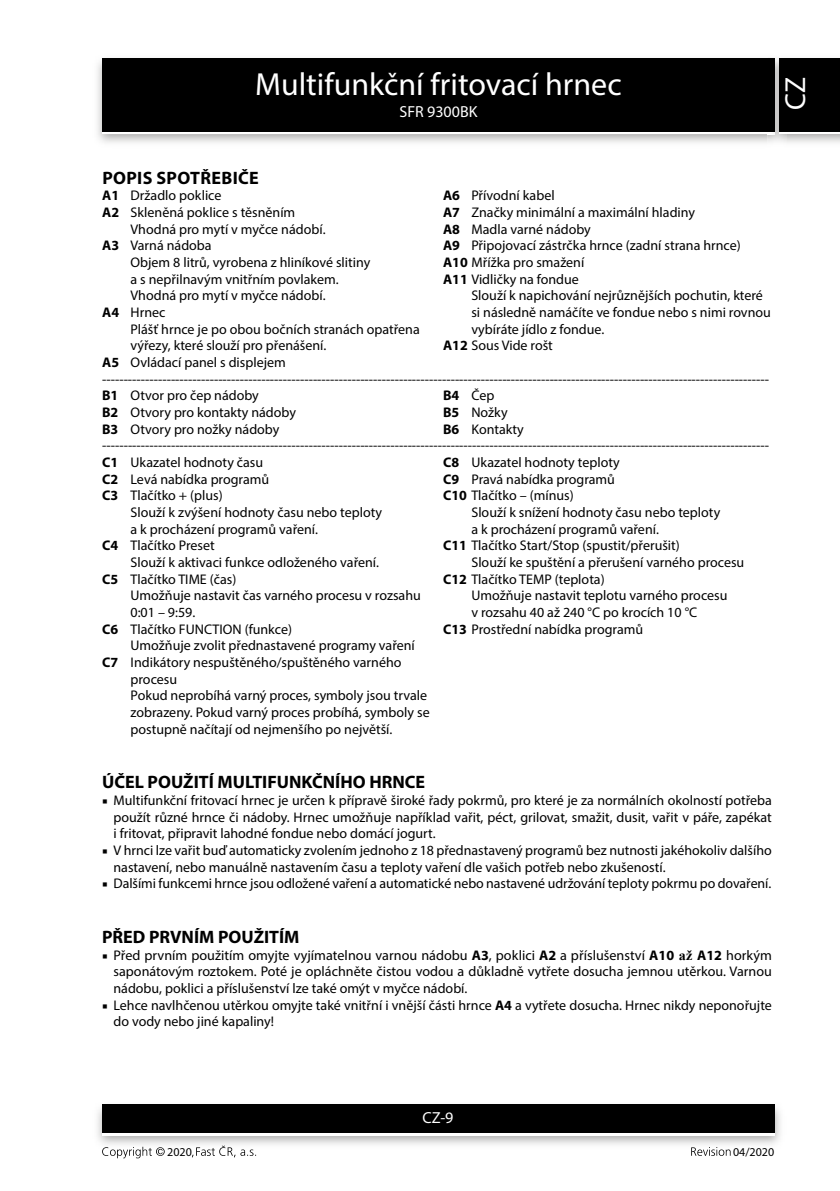
<style>
.page{position:relative;width:840px;height:1191px;background:#fff}
.page>*{position:absolute;margin:0;border:0;box-sizing:border-box;transform-origin:0 0}
.t1{font:32px "Myriad Pro";color:#fff}
.t2{font:29px "Myriad Pro";color:#fff}
.t3{font:700 18px "Myriad Pro";color:#000}
.t4{font:700 18px "Myriad Pro";letter-spacing:.02em;color:#000}
.t5{font:16px "Myriad Pro";color:#fff}
.t6{font:14px/16.6px "Myriad Pro";color:#000}
.t7{font:12px "Myriad Pro";color:#000}
.s1{font-weight:700}
.s2{font-family:"Minion Pro"}
.s3{font-family:"Times New Roman";font-weight:700}
</style>
<div class="page">
<div style="left:102px;top:61px;width:672px;height:73px;background:linear-gradient(to right,#000,#000)"></div>
<div style="left:102px;top:58px;width:672px;height:73px;background:#000"></div>
<img style="left:97px;top:1104px;width:684px;height:41px">
<div style="left:102px;top:1107px;width:672px;height:28px;background:linear-gradient(to right,#fff,#fff)"></div>
<div style="left:102px;top:1104px;width:672px;height:28px;background:#000"></div>
<img style="left:767px;top:56px;width:18px;height:89px">
<svg style="left:767px;top:131px;width:7px;height:3px"></svg>
<img style="left:767px;top:58px;width:7px;height:3px">
<img style="left:767px;top:61px;width:7px;height:70px">
<div style="left:778px;top:61px;width:61px;height:73px;background:linear-gradient(to right,#000,#000)"></div>
<div style="left:778px;top:58px;width:61px;height:73px;background:#000"></div>
<svg style="left:102px;top:1146px;width:63px;height:12px"></svg>
<svg style="left:192px;top:1145px;width:64px;height:12px"></svg>
<svg style="left:691px;top:1147px;width:39px;height:8px"></svg>
<h1 class="t1" style="left:255px;top:64px;width:368px">Multifunkční fritovací hrnec</h1>
<p class="t5" style="left:399px;top:101px;width:79px">SFR 9300BK</p>
<h2 class="t2" style="left:777px;top:110px;width:34px;rotate:-90deg">CZ</h2>
<p class="t4" style="left:102px;top:166px;width:158px">POPIS SPOTŘEBIČE</p>
<p class="t6" style="left:102px;top:187px;width:121px"><span class="s1">A1</span> Držadlo poklice</p>
<p class="t6" style="left:102px;top:204px;width:194px"><span class="s1">A2</span> Skleněná poklice s těsněním</p>
<p class="t6" style="left:130px;top:220px;width:196px">Vhodná pro mytí v myčce nádobí.</p>
<p class="t6" style="left:102px;top:237px;width:111px"><span class="s1">A3</span> Varná nádoba</p>
<p class="t6" style="left:130px;top:254px;width:241px">Objem 8 litrů, vyrobena z hliníkové slitiny</p>
<p class="t6" style="left:130px;top:270px;width:209px">a s nepřilnavým vnitřním povlakem.</p>
<p class="t6" style="left:130px;top:287px;width:196px">Vhodná pro mytí v myčce nádobí.</p>
<p class="t6" style="left:102px;top:304px;width:65px"><span class="s1">A4</span> Hrnec</p>
<p class="t6" style="left:130px;top:320px;width:290px">Plášť hrnce je po obou bočních stranách opatřena</p>
<p class="t6" style="left:130px;top:337px;width:197px">výřezy, které slouží pro přenášení.</p>
<p class="t6" style="left:102px;top:354px;width:185px"><span class="s1">A5</span> Ovládací panel s displejem</p>
<p class="t6" style="left:443px;top:187px;width:299px"><span class="s1">A6</span> Přívodní kabel<br><span class="s1">A7</span> Značky minimální a maximální hladiny<br><span class="s1">A8</span> Madla varné nádoby<br><span class="s1">A9</span> Připojovací zástrčka hrnce (zadní strana hrnce)<br><span class="s1">A10</span> Mřížka pro smažení<br><span class="s1">A11</span> Vidličky na fondue</p>
<p class="t6" style="left:471px;top:287px;width:293px">Slouží k napichování nejrůznějších pochutin, které</p>
<p class="t6" style="left:471px;top:304px;width:301px">si následně namáčíte ve fondue nebo s nimi rovnou</p>
<p class="t6" style="left:471px;top:320px;width:134px">vybíráte jídlo z fondue.</p>
<p class="t6" style="left:443px;top:337px;width:111px"><span class="s1">A12</span> Sous Vide rošt</p>
<p class="t6" style="left:102px;top:370px;width:668px">----------------------------------------------------------------------------------------------------------------------------------------------------------- <span class="s1">B1</span> Otvor pro čep nádoby<br><span class="s1">B2</span> Otvory pro kontakty nádoby<br><span class="s1">B3</span> Otvory pro nožky nádoby</p>
<p class="t6" style="left:443px;top:387px;width:53px"><span class="s1">B4</span> Čep</p>
<p class="t6" style="left:443px;top:404px;width:66px"><span class="s1">B5</span> Nožky</p>
<p class="t6" style="left:443px;top:420px;width:82px"><span class="s1">B6</span> Kontakty</p>
<p class="t6" style="left:102px;top:437px;width:668px">-----------------------------------------------------------------------------------------------------------------------------------------------------------</p>
<p class="t6" style="left:102px;top:454px;width:162px"><span class="s1">C1</span> Ukazatel hodnoty času</p>
<p class="t6" style="left:102px;top:470px;width:168px"><span class="s1">C2</span> Levá nabídka programů</p>
<p class="t6" style="left:102px;top:487px;width:122px"><span class="s1">C3</span> Tlačítko + (plus)</p>
<p class="t6" style="left:130px;top:504px;width:253px">Slouží k zvýšení hodnoty času nebo teploty</p>
<p class="t6" style="left:130px;top:520px;width:189px">a k procházení programů vaření.</p>
<p class="t6" style="left:102px;top:537px;width:114px"><span class="s1">C4</span> Tlačítko Preset</p>
<p class="t6" style="left:130px;top:554px;width:250px">Slouží k aktivaci funkce odloženého vaření.</p>
<p class="t6" style="left:102px;top:570px;width:136px"><span class="s1">C5</span> Tlačítko TIME (čas)</p>
<p class="t6" style="left:130px;top:587px;width:291px">Umožňuje nastavit čas varného procesu v rozsahu</p>
<p class="t6" style="left:130px;top:604px;width:66px">0:01 – 9:59.</p>
<p class="t6" style="left:102px;top:620px;width:191px"><span class="s1">C6</span> Tlačítko FUNCTION (funkce)</p>
<p class="t6" style="left:130px;top:637px;width:286px">Umožňuje zvolit přednastavené programy vaření</p>
<p class="t6" style="left:102px;top:654px;width:301px"><span class="s1">C7</span> Indikátory nespuštěného/spuštěného varného</p>
<p class="t6" style="left:130px;top:670px;width:48px">procesu</p>
<p class="t6" style="left:130px;top:687px;width:298px">Pokud neprobíhá varný proces, symboly jsou trvale</p>
<p class="t6" style="left:130px;top:703px;width:300px">zobrazeny. Pokud varný proces probíhá, symboly se</p>
<p class="t6" style="left:130px;top:720px;width:263px">postupně načítají od nejmenšího po největší.</p>
<p class="t6" style="left:443px;top:454px;width:178px"><span class="s1">C8</span> Ukazatel hodnoty teploty<br><span class="s1">C9</span> Pravá nabídka programů<br><span class="s1">C10</span> Tlačítko – (mínus)</p>
<p class="t6" style="left:471px;top:504px;width:250px">Slouží k snížení hodnoty času nebo teploty</p>
<p class="t6" style="left:471px;top:520px;width:189px">a k procházení programů vaření.</p>
<p class="t6" style="left:443px;top:537px;width:238px"><span class="s1">C11</span> Tlačítko Start/Stop (spustit/přerušit)</p>
<p class="t6" style="left:471px;top:554px;width:274px">Slouží ke spuštění a přerušení varného procesu</p>
<p class="t6" style="left:443px;top:570px;width:163px"><span class="s1">C12</span> Tlačítko TEMP (teplota)</p>
<p class="t6" style="left:471px;top:587px;width:257px">Umožňuje nastavit teplotu varného procesu</p>
<p class="t6" style="left:471px;top:604px;width:227px">v rozsahu 40 až 240 °C po krocích 10 °C</p>
<p class="t6" style="left:443px;top:620px;width:201px"><span class="s1">C13</span> Prostřední nabídka programů</p>
<p class="t3" style="left:102px;top:770px;width:324px">ÚČEL POUŽITÍ MULTIFUNKČNÍHO HRNCE</p>
<p class="t6" style="left:113px;top:792px;width:659px;text-align:justify;text-indent:-11px"><span class="s2">■</span> Multifunkční fritovací hrnec je určen k přípravě široké řady pokrmů, pro které je za normálních okolností potřeba použít různé hrnce či nádoby. Hrnec umožňuje například vařit, péct, grilovat, smažit, dusit, vařit v páře, zapékat i fritovat, připravit lahodné fondue nebo domácí jogurt.</p>
<p class="t6" style="left:113px;top:842px;width:659px;text-indent:-11px"><span class="s2">■</span> V hrnci lze vařit buď automaticky zvolením jednoho z 18 přednastavený programů bez nutnosti jakéhokoliv dalšího nastavení, nebo manuálně nastavením času a teploty vaření dle vašich potřeb nebo zkušeností.</p>
<p class="t6" style="left:102px;top:875px;width:670px"><span class="s2">■</span> Dalšími funkcemi hrnce jsou odložené vaření a automatické nebo nastavené udržování teploty pokrmu po dovaření.</p>
<p class="t3" style="left:102px;top:925px;width:199px">PŘED PRVNÍM POUŽITÍM</p>
<p class="t6" style="left:113px;top:946px;width:659px;text-align:justify;text-indent:-11px"><span class="s2">■</span> Před prvním použitím omyjte vyjímatelnou varnou nádobu <span class="s1">A3</span>, poklici <span class="s1">A2</span> a příslušenství <span class="s1">A10</span> <span class="s3">až</span> <span class="s1">A12</span> horkým saponátovým roztokem. Poté je opláchněte čistou vodou a důkladně vytřete dosucha jemnou utěrkou. Varnou nádobu, poklici a příslušenství lze také omýt v myčce nádobí.</p>
<p class="t6" style="left:113px;top:996px;width:659px;text-indent:-11px"><span class="s2">■</span> Lehce navlhčenou utěrkou omyjte také vnitřní i vnější části hrnce <span class="s1">A4</span> a vytřete dosucha. Hrnec nikdy neponořujte do vody nebo jiné kapaliny!</p>
<p class="t5" style="left:422px;top:1108px;width:32px">CZ-9</p>
<p class="t7" style="left:167px;top:1144px;width:26px">2020</p>
<p class="t7" style="left:732px;top:1144px;width:43px">04/2020</p>
</div>
